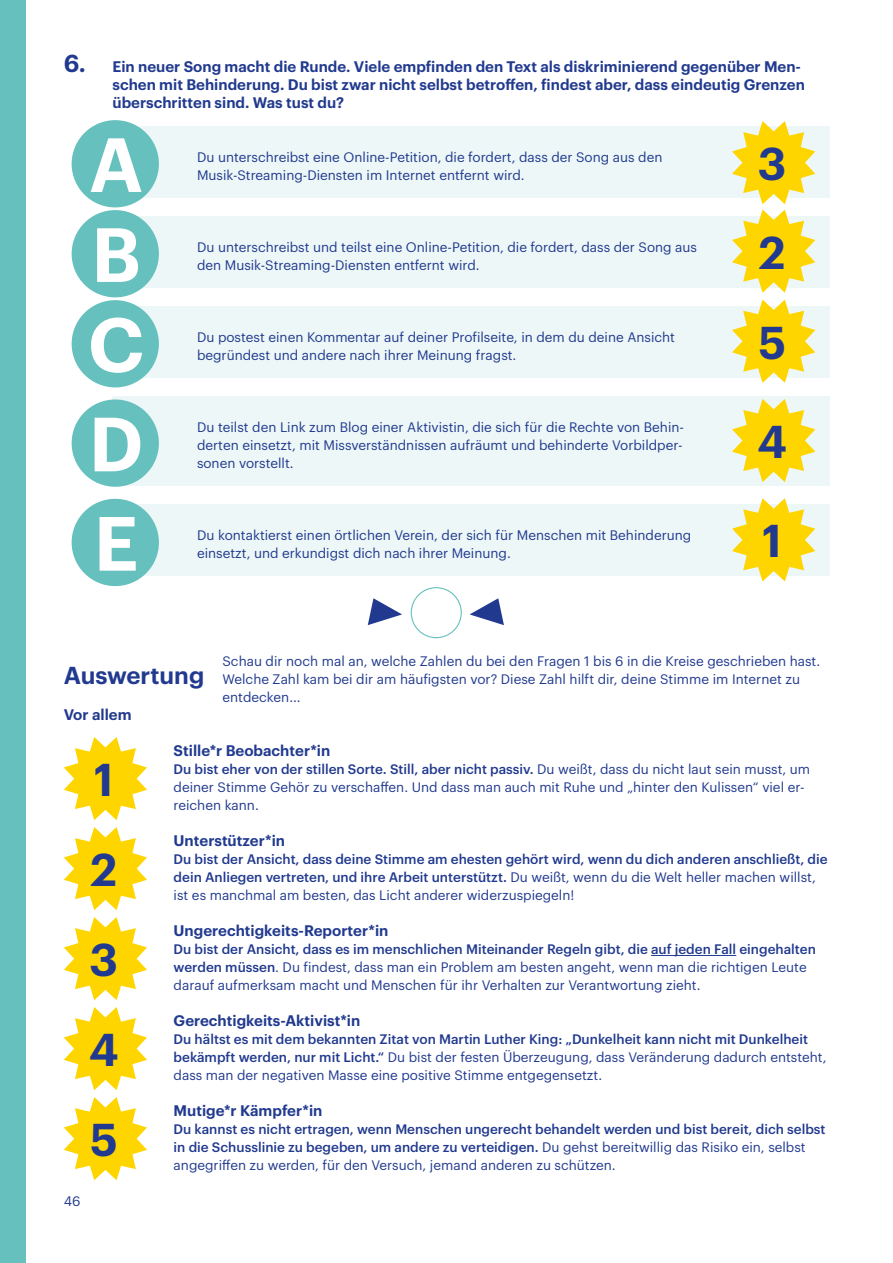
<style>
.page{position:relative;width:893px;height:1263px;background:#fff}
.page>*{position:absolute;margin:0;border:0;box-sizing:border-box;transform-origin:0 0}
.t1{font:600 75px/90px "Graphik";color:#fff;text-align:justify}
.t2{font:600 45px/89.2px "Graphik";color:#213a8f;text-align:justify}
.t3{font:600 24px "Graphik";color:#213a8f}
.t4{font:600 15px/18px "Graphik";color:#213a8f}
.t5{font:13.5px/18px "Graphik";color:#213a8f}
.t6{font:500 13.5px/18px "Graphik";color:#213a8f}
.s1{font-size:24px}
.s2{font-weight:500}
.s3{font-weight:400}
</style>
<div class="page">
<div style="left:112px;top:126px;width:717px;height:71px;background:#edf7f7"></div>
<div style="left:112px;top:216px;width:717px;height:71px;background:#edf7f7"></div>
<div style="left:112px;top:306px;width:717px;height:71px;background:#edf7f7"></div>
<div style="left:112px;top:396px;width:717px;height:89px;background:#edf7f7"></div>
<div style="left:112px;top:505px;width:717px;height:71px;background:#edf7f7"></div>
<hr style="left:651px;top:955px;width:85px;height:1px;background:#213a8f">
<div style="left:0;top:0;width:26px;height:1263px;background:#66c1be"></div>
<div style="left:72px;top:120px;width:87px;height:87px;background:#66c1be;border-radius:50%"></div>
<div style="left:72px;top:210px;width:87px;height:87px;background:#66c1be;border-radius:50%"></div>
<div style="left:72px;top:300px;width:87px;height:87px;background:#66c1be;border-radius:50%"></div>
<div style="left:72px;top:399px;width:87px;height:88px;background:#66c1be;border-radius:50%"></div>
<div style="left:72px;top:499px;width:87px;height:87px;background:#66c1be;border-radius:50%"></div>
<svg style="left:732px;top:121px;width:83px;height:172px"></svg>
<svg style="left:732px;top:300px;width:83px;height:83px"></svg>
<svg style="left:732px;top:399px;width:83px;height:83px"></svg>
<svg style="left:732px;top:498px;width:83px;height:83px"></svg>
<svg style="left:64px;top:737px;width:83px;height:83px"></svg>
<svg style="left:64px;top:917px;width:83px;height:83px"></svg>
<svg style="left:64px;top:827px;width:83px;height:83px"></svg>
<svg style="left:64px;top:1007px;width:83px;height:83px"></svg>
<svg style="left:64px;top:1097px;width:83px;height:83px"></svg>
<div style="left:411px;top:587px;width:51px;height:51px;border:1px solid #66c1be;border-radius:50%"></div>
<svg style="left:368px;top:598px;width:34px;height:27px"></svg>
<svg style="left:470px;top:598px;width:34px;height:27px"></svg>
<p class="t4" style="left:112px;top:56px;width:694px;text-indent:-49px"><span class="s1">6.</span> Ein neuer Song macht die Runde. Viele empfinden den Text als diskriminierend gegenüber Men&shy;schen mit Behinderung. Du bist zwar nicht selbst betroffen, findest aber, dass eindeutig Grenzen überschritten sind. Was tust du?</p>
<h1 class="t1" style="left:88px;top:113px;width:58px">A B C</h1>
<h1 class="t1" style="left:89px;top:388px;width:56px;line-height:99.3px">D<br>E</h1>
<p class="t5" style="left:197px;top:147px;width:467px">Du unterschreibst eine Online-Petition, die fordert, dass der Song aus den<br>Musik-Streaming-Diensten im Internet entfernt wird.</p>
<p class="t5" style="left:197px;top:237px;width:501px">Du unterschreibst und teilst eine Online-Petition, die fordert, dass der Song aus den Musik-Streaming-Diensten entfernt wird.</p>
<p class="t5" style="left:197px;top:327px;width:479px">Du postest einen Kommentar auf deiner Profilseite, in dem du deine Ansicht begründest und andere nach ihrer Meinung fragst.</p>
<p class="t5" style="left:197px;top:417px;width:488px;text-align:justify">Du teilst den Link zum Blog einer Aktivistin, die sich für die Rechte von Behin&shy;derten einsetzt, mit Missverständnissen aufräumt und behinderte Vorbildper&shy;sonen vorstellt.</p>
<p class="t5" style="left:197px;top:525px;width:496px">Du kontaktierst einen örtlichen Verein, der sich für Menschen mit Behinderung einsetzt, und erkundigst dich nach ihrer Meinung.</p>
<h2 class="t2" style="left:758px;top:115px;width:30px">3<br>2<br>5</h2>
<h2 class="t2" style="left:757px;top:393px;width:31px">4</h2>
<h2 class="t2" style="left:762px;top:492px;width:21px">1</h2>
<h3 class="t3" style="left:64px;top:657px;width:142px">Auswertung</h3>
<p class="t4" style="left:64px;top:704px;width:69px">Vor allem</p>
<p class="t5" style="left:223px;top:651px;width:599px">Schau dir noch mal an, welche Zahlen du bei den Fragen 1 bis 6 in die Kreise geschrieben hast.<br>Welche Zahl kam bei dir am häufigsten vor? Diese Zahl hilft dir, deine Stimme im Internet zu entdecken...</p>
<h2 class="t2" style="left:94px;top:731px;width:21px">1</h2>
<h2 class="t2" style="left:91px;top:821px;width:28px">2</h2>
<h2 class="t2" style="left:90px;top:911px;width:30px">3</h2>
<h2 class="t2" style="left:89px;top:1001px;width:31px;line-height:90px">4<br>5</h2>
<p class="t5" style="left:64px;top:1191px;width:18px">46</p>
<p class="t4" style="left:174px;top:740px;width:158px">Stille*r Beobachter*in</p>
<p class="t5" style="left:174px;top:759px;width:638px"><span class="s2">Du bist eher von der stillen Sorte. Still, aber nicht passiv.</span> Du weißt, dass du nicht laut sein musst, um deiner Stimme Gehör zu verschaffen. Und dass man auch mit Ruhe und „hinter den Kulissen“ viel er&shy;reichen kann.</p>
<p class="t4" style="left:174px;top:830px;width:113px">Unterstützer*in</p>
<p class="t6" style="left:174px;top:849px;width:655px">Du bist der Ansicht, dass deine Stimme am ehesten gehört wird, wenn du dich anderen anschließt, die dein Anliegen vertreten, und ihre Arbeit unterstützt. <span class="s3">Du weißt, wenn du die Welt heller machen willst, ist es manchmal am besten, das Licht anderer widerzuspiegeln!</span></p>
<p class="t4" style="left:174px;top:920px;width:216px">Ungerechtigkeits-Reporter*in</p>
<p class="t5" style="left:174px;top:939px;width:644px"><span class="s2">Du bist der Ansicht, dass es im menschlichen Miteinander Regeln gibt, die auf jeden Fall eingehalten werden müssen</span>. Du findest, dass man ein Problem am besten angeht, wenn man die richtigen Leute darauf aufmerksam macht und Menschen für ihr Verhalten zur Verantwortung zieht.</p>
<p class="t4" style="left:174px;top:1010px;width:188px">Gerechtigkeits-Aktivist*in</p>
<p class="t5" style="left:174px;top:1029px;width:654px"><span class="s2">Du hältst es mit dem bekannten Zitat von Martin Luther King: „Dunkelheit kann nicht mit Dunkelheit bekämpft werden, nur mit Licht.“</span> Du bist der festen Überzeugung, dass Veränderung dadurch entsteht, dass man der negativen Masse eine positive Stimme entgegensetzt.</p>
<p class="t4" style="left:174px;top:1100px;width:150px">Mutige*r Kämpfer*in</p>
<p class="t6" style="left:174px;top:1119px;width:653px">Du kannst es nicht ertragen, wenn Menschen ungerecht behandelt werden und bist bereit, dich selbst in die Schusslinie zu begeben, um andere zu verteidigen. <span class="s3">Du gehst bereitwillig das Risiko ein, selbst angegriffen zu werden, für den Versuch, jemand anderen zu schützen.</span></p>
</div>
